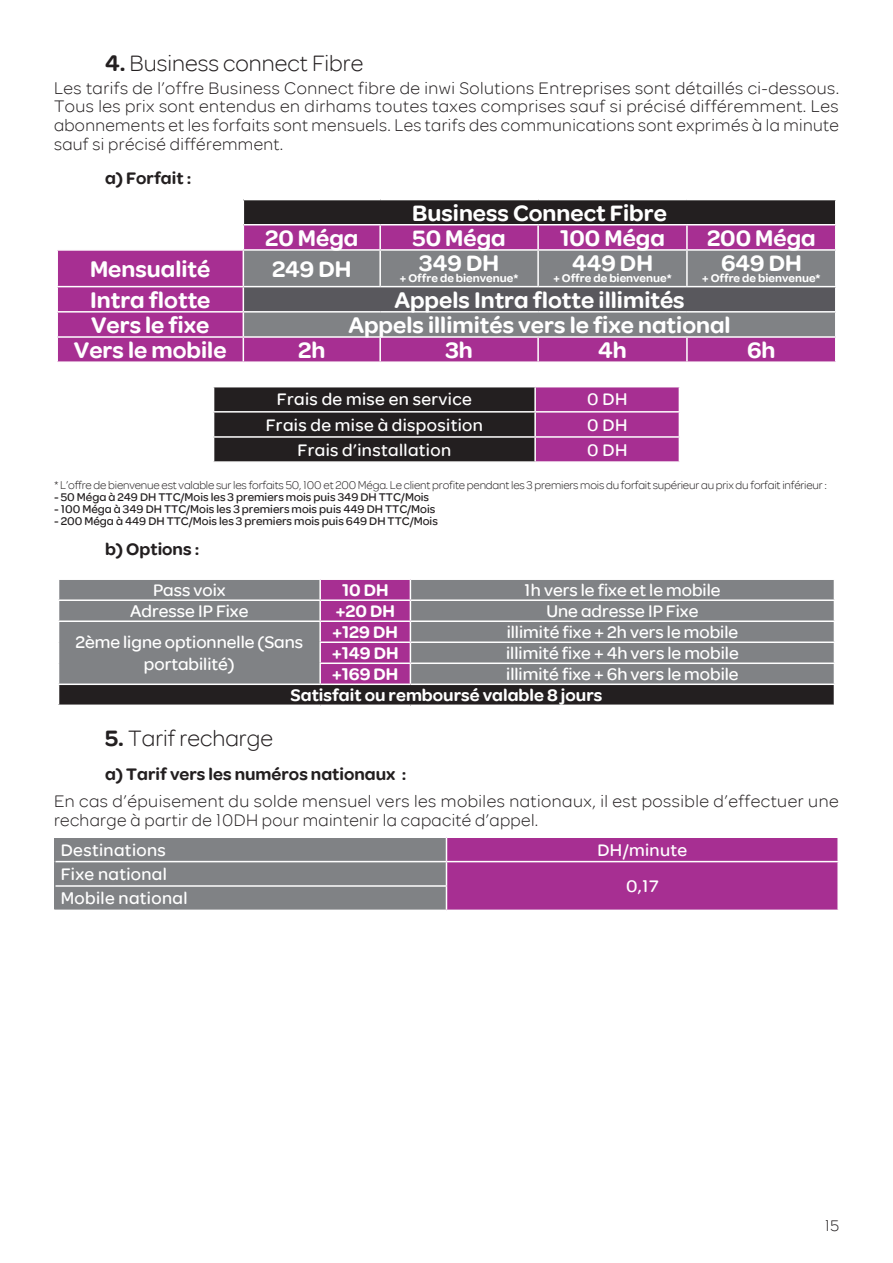
<style>
.page{position:relative;width:893px;height:1263px;background:#fff}
.page>*{position:absolute;margin:0;border:0;box-sizing:border-box;transform-origin:0 0}
.titre_2{font:600 24px "Inwi";color:#fff}
.titre_2-2{font:300 24px "Inwi";color:#231f20}
.txt_cour{font:300 18px/18.8px "Inwi";letter-spacing:.02em;color:#231f20;text-align:justify}
.titre_2-3{font:500 18px/21.6px "Inwi";color:#fff;text-align:center}
.txt_cour-2{font:500 18px "Inwi";letter-spacing:.02em;color:#fff}
.titre_2-4{font:600 18px "Inwi";color:#fff}
.titre_2-5{font:600 18px "Inwi";color:#231f20}
.t1{font:300 16.5px "Inwi";color:#231f20}
.titre_2-6{font:500 12px "Inwi";color:#231f20}
.titre_2-7{font:300 12px "Inwi";letter-spacing:-.015em;color:#231f20}
.titre_2-8{font:600 12px "Inwi";color:#fff}
.s1{font-weight:600}
</style>
<div class="page">
<div style="left:243px;top:200px;width:593px;height:25px;background:#231f20"></div>
<svg style="left:58px;top:225px;width:777px;height:136px;background:#af429c"></svg>
<div style="left:244px;top:251px;width:591px;height:85px;background:#808285"></div>
<div style="left:243px;top:287px;width:593px;height:25px;background:#59585d"></div>
<hr style="left:243px;top:224px;width:137px;height:1px;background:#fff">
<svg style="left:243px;top:200px;width:1px;height:49px"></svg>
<hr style="left:380px;top:224px;width:158px;height:1px;background:#fff">
<hr style="left:379px;top:225px;width:2px;height:24px;background:#fff">
<hr style="left:538px;top:224px;width:149px;height:1px;background:#fff">
<hr style="left:537px;top:225px;width:2px;height:24px;background:#fff">
<hr style="left:687px;top:224px;width:149px;height:1px;background:#fff">
<hr style="left:686px;top:225px;width:2px;height:24px;background:#fff">
<svg style="left:835px;top:200px;width:1px;height:26px"></svg>
<hr style="left:56px;top:249px;width:187px;height:2px;background:#fff">
<hr style="left:243px;top:249px;width:137px;height:2px;background:#fff">
<hr style="left:243px;top:251px;width:1px;height:35px;background:#fff">
<hr style="left:380px;top:249px;width:158px;height:2px;background:#fff">
<hr style="left:379px;top:251px;width:2px;height:35px;background:#fff">
<hr style="left:538px;top:249px;width:149px;height:2px;background:#fff">
<hr style="left:537px;top:251px;width:2px;height:35px;background:#fff">
<hr style="left:687px;top:249px;width:149px;height:2px;background:#fff">
<hr style="left:686px;top:251px;width:2px;height:35px;background:#fff">
<hr style="left:56px;top:286px;width:187px;height:1px;background:#fff">
<hr style="left:243px;top:286px;width:137px;height:1px;background:#fff">
<hr style="left:380px;top:286px;width:158px;height:1px;background:#fff">
<hr style="left:538px;top:286px;width:149px;height:1px;background:#fff">
<hr style="left:687px;top:286px;width:149px;height:1px;background:#fff">
<hr style="left:56px;top:311px;width:187px;height:2px;background:#fff">
<hr style="left:243px;top:311px;width:137px;height:2px;background:#fff">
<hr style="left:380px;top:311px;width:158px;height:2px;background:#fff">
<hr style="left:538px;top:311px;width:149px;height:2px;background:#fff">
<hr style="left:687px;top:311px;width:149px;height:2px;background:#fff">
<hr style="left:56px;top:336px;width:187px;height:2px;background:#fff">
<hr style="left:243px;top:336px;width:137px;height:2px;background:#fff">
<svg style="left:243px;top:287px;width:1px;height:74px"></svg>
<hr style="left:380px;top:336px;width:158px;height:2px;background:#fff">
<hr style="left:379px;top:338px;width:2px;height:23px;background:#fff">
<hr style="left:538px;top:336px;width:149px;height:2px;background:#fff">
<hr style="left:537px;top:338px;width:2px;height:23px;background:#fff">
<hr style="left:687px;top:336px;width:149px;height:2px;background:#fff">
<hr style="left:686px;top:338px;width:2px;height:23px;background:#fff">
<svg style="left:835px;top:287px;width:1px;height:51px"></svg>
<svg style="left:213px;top:387px;width:467px;height:74px;background:#55304d"></svg>
<div style="left:59px;top:580px;width:775px;height:103px;background:#808285"></div>
<div style="left:59px;top:684px;width:775px;height:21px;background:#231f20"></div>
<hr style="left:58px;top:599px;width:262px;height:2px;background:#fff">
<hr style="left:410px;top:599px;width:425px;height:2px;background:#fff">
<hr style="left:58px;top:620px;width:262px;height:2px;background:#fff">
<hr style="left:410px;top:620px;width:425px;height:2px;background:#fff">
<hr style="left:410px;top:641px;width:425px;height:2px;background:#fff">
<hr style="left:410px;top:662px;width:425px;height:2px;background:#fff">
<svg style="left:319px;top:579px;width:92px;height:104px;background:#ae419b"></svg>
<hr style="left:58px;top:683px;width:262px;height:2px;background:#fff">
<hr style="left:320px;top:683px;width:90px;height:2px;background:#fff">
<hr style="left:410px;top:683px;width:425px;height:2px;background:#fff">
<hr style="left:58px;top:704px;width:262px;height:2px;background:#fff">
<hr style="left:320px;top:704px;width:90px;height:2px;background:#fff">
<hr style="left:410px;top:704px;width:425px;height:2px;background:#fff">
<hr style="left:54px;top:838px;width:2px;height:24px;background:#808285">
<hr style="left:54px;top:862px;width:2px;height:24px;background:#808285">
<hr style="left:54px;top:886px;width:2px;height:23px;background:#808285">
<svg style="left:55px;top:837px;width:783px;height:73px;background:#996091"></svg>
<hr style="left:54px;top:909px;width:392px;height:2px;background:#fff">
<p class="titre_2-2" style="left:105px;top:50px;width:260px"><span class="s1">4.</span> Business connect Fibre</p>
<p class="txt_cour" style="left:54px;top:78px;width:787px">Les tarifs de l’offre Business Connect fibre de inwi Solutions Entreprises sont détaillés ci-dessous.<br>Tous les prix sont entendus en dirhams toutes taxes comprises sauf si précisé différemment. Les abonnements et les forfaits sont mensuels. Les tarifs des communications sont exprimés à la minute sauf si précisé différemment.</p>
<p class="titre_2-5" style="left:105px;top:168px;width:88px">a) Forfait :</p>
<p class="titre_2" style="left:412px;top:199px;width:256px">Business Connect Fibre</p>
<p class="titre_2" style="left:265px;top:224px;width:95px">20 Méga</p>
<p class="titre_2" style="left:413px;top:224px;width:95px">50 Méga</p>
<p class="titre_2" style="left:560px;top:224px;width:106px">100 Méga</p>
<p class="titre_2" style="left:707px;top:224px;width:110px">200 Méga</p>
<p class="titre_2" style="left:90px;top:255px;width:122px">Mensualité</p>
<p class="titre_2" style="left:272px;top:255px;width:81px">249 DH</p>
<p class="titre_2" style="left:419px;top:249px;width:81px">349 DH</p>
<p class="titre_2-8" style="left:400px;top:272px;width:120px">+ Offre de bienvenue*</p>
<p class="titre_2" style="left:572px;top:249px;width:82px">449 DH</p>
<p class="titre_2-8" style="left:553px;top:272px;width:120px">+ Offre de bienvenue*</p>
<p class="titre_2" style="left:721px;top:249px;width:82px">649 DH</p>
<p class="titre_2-8" style="left:702px;top:272px;width:120px">+ Offre de bienvenue*</p>
<p class="titre_2" style="left:90px;top:286px;width:122px">Intra flotte</p>
<p class="titre_2" style="left:394px;top:286px;width:292px">Appels Intra flotte illimités</p>
<p class="titre_2" style="left:91px;top:311px;width:120px">Vers le fixe</p>
<p class="titre_2" style="left:348px;top:311px;width:384px">Appels illimités vers le fixe national</p>
<p class="titre_2" style="left:74px;top:336px;width:154px">Vers le mobile</p>
<p class="titre_2" style="left:298px;top:336px;width:29px">2h</p>
<p class="titre_2" style="left:445px;top:336px;width:29px">3h</p>
<p class="titre_2" style="left:598px;top:336px;width:30px">4h</p>
<p class="titre_2" style="left:747px;top:336px;width:30px">6h</p>
<p class="txt_cour-2" style="left:277px;top:389px;width:196px">Frais de mise en service</p>
<p class="txt_cour-2" style="left:587px;top:389px;width:42px">0 DH</p>
<p class="txt_cour-2" style="left:266px;top:414px;width:219px">Frais de mise à disposition</p>
<p class="txt_cour-2" style="left:587px;top:414px;width:42px">0 DH</p>
<p class="txt_cour-2" style="left:298px;top:440px;width:155px">Frais d’installation</p>
<p class="txt_cour-2" style="left:587px;top:440px;width:42px">0 DH</p>
<p class="titre_2-7" style="left:54px;top:479px;width:775px">* L’offre de bienvenue est valable sur les forfaits 50, 100 et 200 Méga. Le client profite pendant les 3 premiers mois du forfait supérieur au prix du forfait inférieur :</p>
<p class="titre_2-6" style="left:54px;top:491px;width:377px">- 50 Méga à 249 DH TTC/Mois les 3 premiers mois puis 349 DH TTC/Mois</p>
<p class="titre_2-6" style="left:54px;top:503px;width:383px">- 100 Méga à 349 DH TTC/Mois les 3 premiers mois puis 449 DH TTC/Mois</p>
<p class="titre_2-6" style="left:54px;top:515px;width:385px">- 200 Méga à 449 DH TTC/Mois les 3 premiers mois puis 649 DH TTC/Mois</p>
<p class="titre_2-5" style="left:105px;top:539px;width:96px">b) Options :</p>
<p class="titre_2-3" style="left:153px;top:579px;width:74px">Pass voix</p>
<p class="titre_2-4" style="left:342px;top:580px;width:48px">10 DH</p>
<p class="titre_2-3" style="left:524px;top:579px;width:198px">1h vers le fixe et le mobile</p>
<p class="titre_2-3" style="left:130px;top:600px;width:120px">Adresse IP Fixe</p>
<p class="titre_2-4" style="left:336px;top:601px;width:61px">+20 DH</p>
<p class="titre_2-3" style="left:546px;top:600px;width:153px">Une adresse IP Fixe</p>
<p class="titre_2-3" style="left:75px;top:631px;width:229px">2ème ligne optionnelle (Sans portabilité)</p>
<p class="titre_2-4" style="left:333px;top:622px;width:67px">+129 DH</p>
<p class="titre_2-3" style="left:507px;top:621px;width:233px">illimité fixe + 2h vers le mobile</p>
<p class="titre_2-4" style="left:332px;top:643px;width:68px">+149 DH</p>
<p class="titre_2-3" style="left:506px;top:642px;width:234px">illimité fixe + 4h vers le mobile</p>
<p class="titre_2-4" style="left:332px;top:664px;width:68px">+169 DH</p>
<p class="titre_2-3" style="left:506px;top:663px;width:234px">illimité fixe + 6h vers le mobile</p>
<p class="titre_2-4" style="left:291px;top:685px;width:313px">Satisfait ou remboursé valable 8 jours</p>
<p class="titre_2-2" style="left:105px;top:725px;width:169px"><span class="s1">5.</span> Tarif recharge</p>
<p class="titre_2-5" style="left:105px;top:764px;width:303px">a) Tarif vers les numéros nationaux :</p>
<p class="txt_cour" style="left:54px;top:792px;width:786px">En cas d’épuisement du solde mensuel vers les mobiles nationaux, il est possible d’effectuer une recharge à partir de 10DH pour maintenir la capacité d’appel.</p>
<p class="txt_cour-2" style="left:61px;top:839px;width:107px">Destinations</p>
<p class="txt_cour-2" style="left:597px;top:839px;width:91px">DH/minute</p>
<p class="txt_cour-2" style="left:61px;top:864px;width:108px">Fixe national</p>
<p class="txt_cour-2" style="left:626px;top:876px;width:34px">0,17</p>
<p class="txt_cour-2" style="left:61px;top:888px;width:128px">Mobile national</p>
<p class="t1" style="left:825px;top:1216px;width:16px">15</p>
</div>
